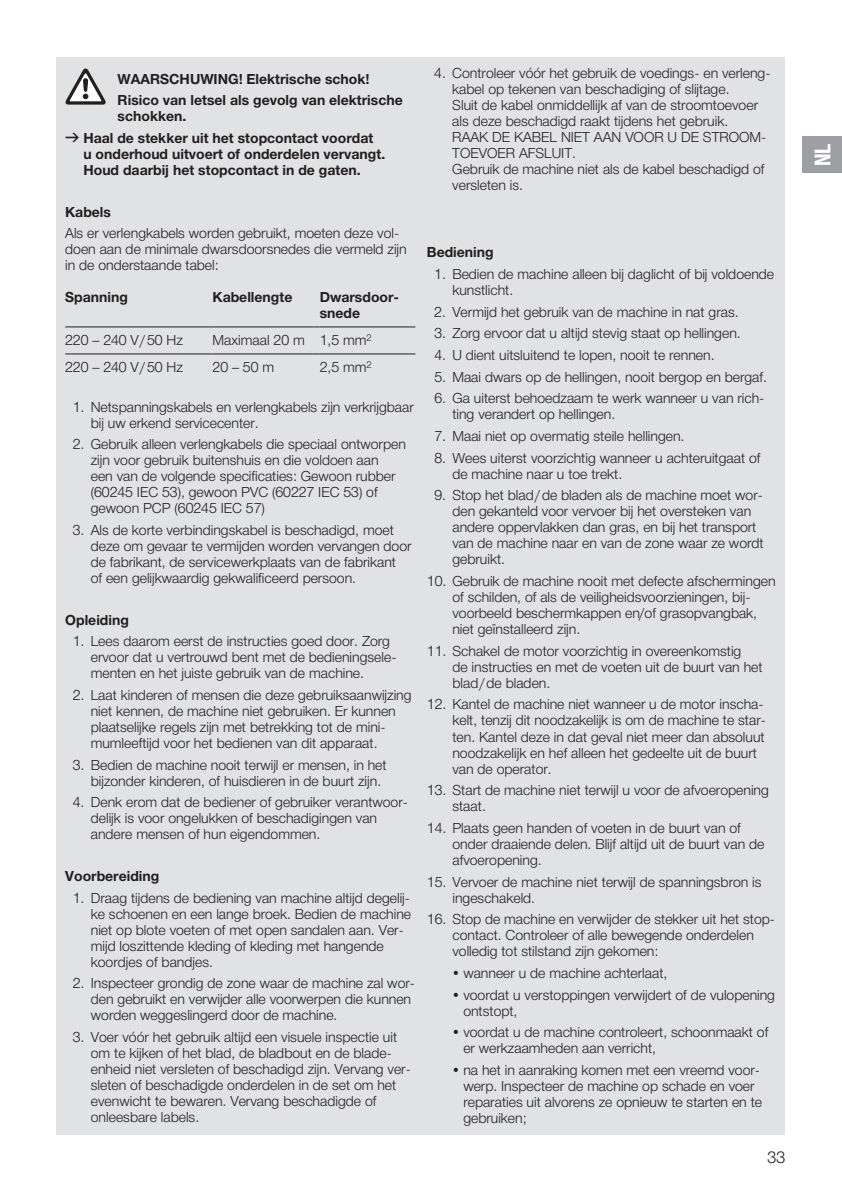
<style>
.page{position:relative;width:842px;height:1191px;background:#fff}
.page>*{position:absolute;margin:0;border:0;box-sizing:border-box;transform-origin:0 0}
.t1{font:700 22px "Gardena Sans Cond";color:#fff}
.t2{font:16px "Gardena Sans";color:#231f20}
.t3{font:14px/16px "Gardena Sans";color:#231f20}
.t4{font:700 14px/21.6px "Gardena Sans";color:#231f20}
.s1{font-family:"Formdruck";font-weight:400;font-size:16px}
</style>
<div class="page">
<div style="left:57px;top:57px;width:728px;height:1077px;background:#e1e2e4"></div>
<svg style="left:66px;top:69px;width:40px;height:36px"></svg>
<hr style="left:65px;top:326px;width:148px;height:1px;background:#231f20">
<hr style="left:213px;top:326px;width:107px;height:1px;background:#231f20">
<hr style="left:320px;top:326px;width:95px;height:1px;background:#231f20">
<hr style="left:65px;top:353px;width:148px;height:1px;background:#231f20">
<hr style="left:213px;top:353px;width:107px;height:1px;background:#231f20">
<hr style="left:320px;top:353px;width:95px;height:1px;background:#231f20">
<div style="left:802px;top:137px;width:40px;height:36px;background:#9d9fa2"></div>
<p class="t4" style="left:118px;top:67px;width:287px">WAARSCHUWING! Elektrische schok!<br>Risico van letsel als gevolg van elektrische</p>
<p class="t4" style="left:65px;top:105px;width:310px;text-indent:52px">schokken.<br><span class="s1">v</span> Haal de stekker uit het stopcontact voordat</p>
<p class="t4" style="left:83px;top:145px;width:303px;line-height:16px">u onderhoud uitvoert of onderdelen vervangt.<br>Houd daarbij het stopcontact in de gaten.</p>
<p class="t4" style="left:65px;top:200px;width:47px">Kabels</p>
<p class="t3" style="left:65px;top:225px;width:343px">Als er verlengkabels worden gebruikt, moeten deze vol&shy;doen aan de minimale dwarsdoorsnedes die vermeld zijn in de onderstaande tabel:</p>
<p class="t4" style="left:65px;top:286px;width:64px">Spanning</p>
<p class="t4" style="left:213px;top:286px;width:81px">Kabellengte</p>
<p class="t4" style="left:320px;top:289px;width:81px;line-height:16px">Dwarsdoor&shy;snede</p>
<p class="t3" style="left:65px;top:332px;width:119px">220 – 240 V/50 Hz</p>
<p class="t3" style="left:213px;top:332px;width:160px">Maximaal 20 m 1,5 mm<sup>2</sup></p>
<p class="t3" style="left:65px;top:359px;width:119px">220 – 240 V/50 Hz</p>
<p class="t3" style="left:213px;top:359px;width:63px">20 – 50 m</p>
<p class="t3" style="left:320px;top:359px;width:53px">2,5 mm<sup>2</sup></p>
<p class="t3" style="left:91px;top:398px;width:325px;text-indent:-18px">1. Netspanningskabels en verlengkabels zijn verkrijgbaar bij uw erkend servicecenter.</p>
<p class="t3" style="left:91px;top:436px;width:317px;text-indent:-18px">2. Gebruik alleen verlengkabels die speciaal ontworpen zijn voor gebruik buitenshuis en die voldoen aan<br>een van de volgende specificaties: Gewoon rubber (60245 IEC 53), gewoon PVC (60227 IEC 53) of gewoon PCP (60245 IEC 57)</p>
<p class="t3" style="left:91px;top:521px;width:322px;text-indent:-18px">3. Als de korte verbindingskabel is beschadigd, moet deze om gevaar te vermijden worden vervangen door de fabrikant, de servicewerkplaats van de fabrikant<br>of een gelijkwaardig gekwalificeerd persoon.</p>
<p class="t4" style="left:65px;top:608px;width:65px">Opleiding</p>
<p class="t3" style="left:91px;top:632px;width:307px;text-indent:-18px">1. Lees daarom eerst de instructies goed door. Zorg ervoor dat u vertrouwd bent met de bedieningsele&shy;menten en het juiste gebruik van de machine.</p>
<p class="t3" style="left:91px;top:686px;width:322px;text-indent:-18px">2. Laat kinderen of mensen die deze gebruiksaanwijzing niet kennen, de machine niet gebruiken. Er kunnen plaatselijke regels zijn met betrekking tot de mini&shy;mumleeftijd voor het bedienen van dit apparaat.</p>
<p class="t3" style="left:91px;top:756px;width:297px;text-indent:-18px">3. Bedien de machine nooit terwijl er mensen, in het bijzonder kinderen, of huisdieren in de buurt zijn.</p>
<p class="t3" style="left:91px;top:794px;width:319px;text-indent:-18px">4. Denk erom dat de bediener of gebruiker verantwoor&shy;delijk is voor ongelukken of beschadigingen van andere mensen of hun eigendommen.</p>
<p class="t4" style="left:65px;top:864px;width:96px">Voorbereiding</p>
<p class="t3" style="left:91px;top:889px;width:322px;text-indent:-18px">1. Draag tijdens de bediening van machine altijd degelij&shy;ke schoenen en een lange broek. Bedien de machine niet op blote voeten of met open sandalen aan. Ver&shy;mijd loszittende kleding of kleding met hangende koordjes of bandjes.</p>
<p class="t3" style="left:91px;top:974px;width:326px;text-indent:-18px">2. Inspecteer grondig de zone waar de machine zal wor&shy;den gebruikt en verwijder alle voorwerpen die kunnen worden weggeslingerd door de machine.</p>
<p class="t3" style="left:91px;top:1028px;width:322px;text-indent:-18px">3. Voer vóór het gebruik altijd een visuele inspectie uit om te kijken of het blad, de bladbout en de blade&shy;enheid niet versleten of beschadigd zijn. Vervang ver&shy;sleten of beschadigde onderdelen in de set om het evenwicht te bewaren. Vervang beschadigde of onleesbare labels.</p>
<p class="t3" style="left:452px;top:65px;width:320px;text-indent:-18px">4. Controleer vóór het gebruik de voedings- en verleng&shy;kabel op tekenen van beschadiging of slijtage.<br>Sluit de kabel onmiddellijk af van de stroomtoevoer als deze beschadigd raakt tijdens het gebruik.<br>RAAK DE KABEL NIET AAN VOOR U DE STROOM-TOEVOER AFSLUIT.<br>Gebruik de machine niet als de kabel beschadigd of versleten is.</p>
<p class="t4" style="left:427px;top:241px;width:68px">Bediening</p>
<p class="t3" style="left:452px;top:265px;width:323px;text-indent:-18px">1. Bedien de machine alleen bij daglicht of bij voldoende kunstlicht.</p>
<p class="t3" style="left:434px;top:303px;width:306px">2. Vermijd het gebruik van de machine in nat gras.</p>
<p class="t3" style="left:434px;top:325px;width:308px">3. Zorg ervoor dat u altijd stevig staat op hellingen.</p>
<p class="t3" style="left:434px;top:346px;width:282px">4. U dient uitsluitend te lopen, nooit te rennen.</p>
<p class="t3" style="left:434px;top:368px;width:334px">5. Maai dwars op de hellingen, nooit bergop en bergaf.</p>
<p class="t3" style="left:452px;top:390px;width:313px;text-indent:-18px">6. Ga uiterst behoedzaam te werk wanneer u van rich&shy;ting verandert op hellingen.</p>
<p class="t3" style="left:434px;top:427px;width:252px">7. Maai niet op overmatig steile hellingen.</p>
<p class="t3" style="left:452px;top:449px;width:310px;text-indent:-18px">8. Wees uiterst voorzichtig wanneer u achteruitgaat of de machine naar u toe trekt.</p>
<p class="t3" style="left:452px;top:487px;width:313px;text-indent:-18px">9. Stop het blad/de bladen als de machine moet wor&shy;den gekanteld voor vervoer bij het oversteken van andere oppervlakken dan gras, en bij het transport van de machine naar en van de zone waar ze wordt gebruikt.</p>
<p class="t3" style="left:452px;top:572px;width:325px;text-indent:-26px">10. Gebruik de machine nooit met defecte afschermingen of schilden, of als de veiligheidsvoorzieningen, bij&shy;voorbeeld beschermkappen en/of grasopvangbak, niet geïnstalleerd zijn.</p>
<p class="t3" style="left:452px;top:642px;width:312px;text-indent:-26px">11. Schakel de motor voorzichtig in overeenkomstig<br>de instructies en met de voeten uit de buurt van het blad/de bladen.</p>
<p class="t3" style="left:452px;top:696px;width:315px;text-indent:-26px">12. Kantel de machine niet wanneer u de motor inscha&shy;kelt, tenzij dit noodzakelijk is om de machine te star&shy;ten. Kantel deze in dat geval niet meer dan absoluut noodzakelijk en hef alleen het gedeelte uit de buurt van de operator.</p>
<p class="t3" style="left:452px;top:781px;width:318px;text-indent:-26px">13. Start de machine niet terwijl u voor de afvoeropening staat.</p>
<p class="t3" style="left:452px;top:819px;width:313px;text-indent:-26px">14. Plaats geen handen of voeten in de buurt van of onder draaiende delen. Blijf altijd uit de buurt van de afvoeropening.</p>
<p class="t3" style="left:452px;top:873px;width:311px;text-indent:-26px">15. Vervoer de machine niet terwijl de spanningsbron is ingeschakeld.</p>
<p class="t3" style="left:452px;top:910px;width:324px;text-indent:-26px">16. Stop de machine en verwijder de stekker uit het stop&shy;contact. Controleer of alle bewegende onderdelen volledig tot stilstand zijn gekomen:</p>
<p class="t3" style="left:452px;top:964px;width:217px">• wanneer u de machine achterlaat,</p>
<p class="t3" style="left:463px;top:986px;width:313px;text-indent:-11px">• voordat u verstoppingen verwijdert of de vulopening ontstopt,</p>
<p class="t3" style="left:463px;top:1023px;width:306px;text-indent:-11px">• voordat u de machine controleert, schoonmaakt of er werkzaamheden aan verricht,</p>
<p class="t3" style="left:463px;top:1061px;width:300px;text-indent:-11px">• na het in aanraking komen met een vreemd voor&shy;werp. Inspecteer de machine op schade en voer reparaties uit alvorens ze opnieuw te starten en te gebruiken;</p>
<p class="t2" style="left:767px;top:1145px;width:19px">33</p>
<h1 class="t1" style="left:807px;top:166px;width:24px;rotate:-90deg">NL</h1>
</div>
